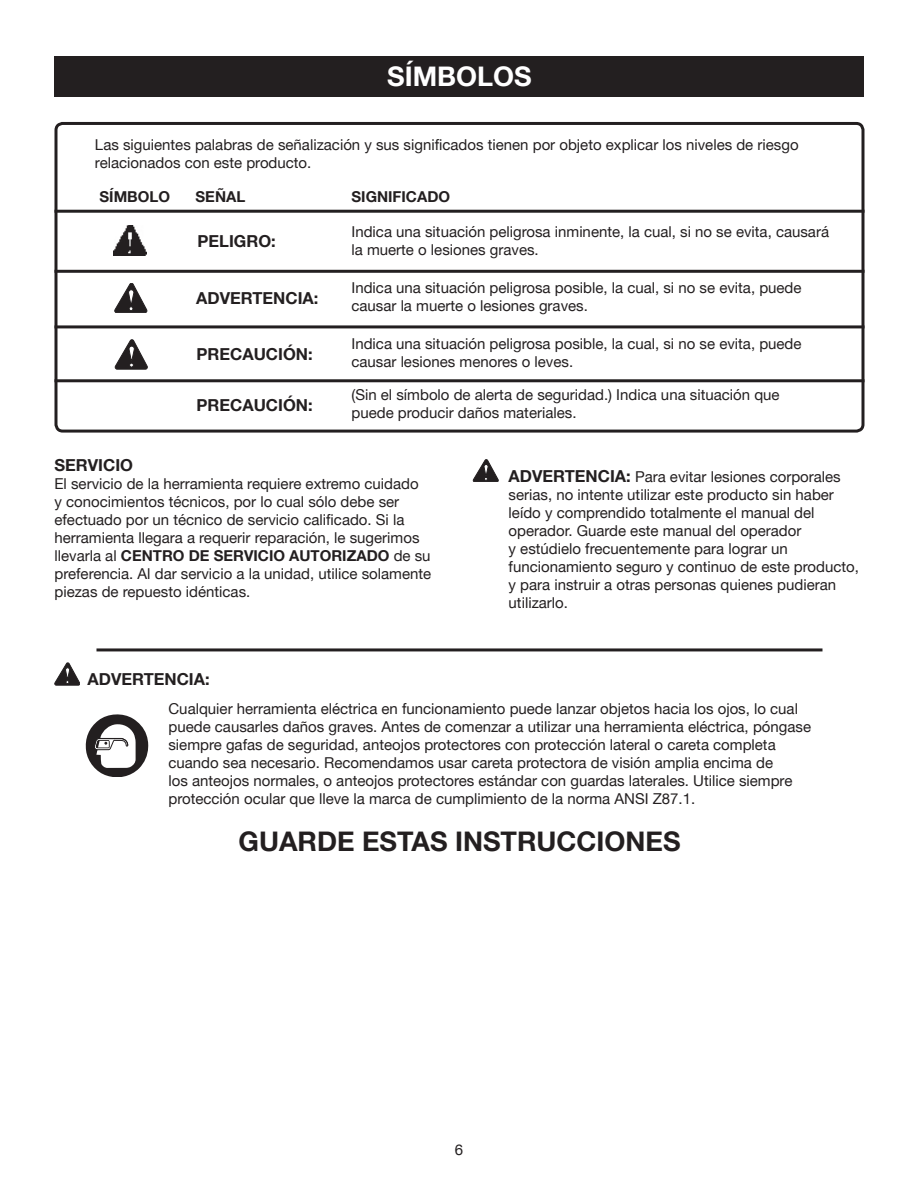
<style>
.page{position:relative;width:918px;height:1188px;background:#fff}
.page>*{position:absolute;margin:0;border:0;box-sizing:border-box;transform-origin:0 0}
.t1{font:700 27px "Helvetica Neue";color:#231f20}
.t2{font:700 27px "Helvetica Neue";color:#fff}
.t3{font:700 16.5px "Helvetica Neue";color:#231f20}
.t4{font:15px/18px "Helvetica Neue";color:#231f20}
.t5{font:700 15px "Helvetica Neue";color:#231f20}
.s1{font-weight:700}
.s2{font-weight:700;font-size:16.5px}
</style>
<div class="page">
<div style="left:54px;top:56px;width:810px;height:40px;background:#231f20"></div>
<svg style="left:86px;top:714px;width:62px;height:63px"></svg>
<hr style="left:96px;top:648px;width:726px;height:3px;background:#231f20">
<svg style="left:473px;top:460px;width:25px;height:22px"></svg>
<svg style="left:55px;top:663px;width:25px;height:22px"></svg>
<svg style="left:54px;top:122px;width:811px;height:309px"></svg>
<hr style="left:54px;top:210px;width:810px;height:3px;background:#231f20">
<hr style="left:54px;top:270px;width:810px;height:3px;background:#231f20">
<hr style="left:54px;top:325px;width:810px;height:3px;background:#231f20">
<img style="left:114px;top:225px;width:33px;height:30px">
<svg style="left:114px;top:283px;width:33px;height:30px"></svg>
<hr style="left:54px;top:379px;width:810px;height:3px;background:#231f20">
<svg style="left:115px;top:339px;width:33px;height:30px"></svg>
<h1 class="t2" style="left:387px;top:60px;width:146px">SÍMBOLOS</h1>
<p class="t4" style="left:95px;top:136px;width:705px">Las siguientes palabras de señalización y sus significados tienen por objeto explicar los niveles de riesgo relacionados con este producto.</p>
<p class="t5" style="left:100px;top:187px;width:72px">SÍMBOLO</p>
<p class="t5" style="left:196px;top:187px;width:51px">SEÑAL</p>
<p class="t5" style="left:352px;top:187px;width:100px">SIGNIFICADO</p>
<p class="t3" style="left:198px;top:231px;width:80px">PELIGRO:</p>
<p class="t4" style="left:351px;top:222px;width:479px">Indica una situación peligrosa inminente, la cual, si no se evita, causará la muerte o lesiones graves.</p>
<p class="t4" style="left:351px;top:278px;width:452px">Indica una situación peligrosa posible, la cual, si no se evita, puede causar la muerte o lesiones graves.</p>
<p class="t4" style="left:351px;top:334px;width:452px">Indica una situación peligrosa posible, la cual, si no se evita, puede causar lesiones menores o leves.</p>
<p class="t4" style="left:351px;top:386px;width:430px">(Sin el símbolo de alerta de seguridad.) Indica una situación que puede producir daños materiales.</p>
<p class="t3" style="left:196px;top:288px;width:124px">ADVERTENCIA:</p>
<p class="t3" style="left:197px;top:343px;width:118px">PRECAUCIÓN:</p>
<p class="t3" style="left:197px;top:394px;width:118px">PRECAUCIÓN:</p>
<p class="t3" style="left:54px;top:455px;width:80px">SERVICIO</p>
<p class="t4" style="left:54px;top:474px;width:378px">El servicio de la herramienta requiere extremo cuidado<br>y conocimientos técnicos, por lo cual sólo debe ser efectuado por un técnico de servicio calificado. Si la herramienta llegara a requerir reparación, le sugerimos llevarla al <span class="s1">CENTRO DE SERVICIO AUTORIZADO</span> de su preferencia. Al dar servicio a la unidad, utilice solamente piezas de repuesto idénticas.</p>
<p class="t4" style="left:509px;top:467px;width:352px"><span class="s2">ADVERTENCIA:</span> Para evitar lesiones corporales serias, no intente utilizar este producto sin haber leído y comprendido totalmente el manual del operador. Guarde este manual del operador<br>y estúdielo frecuentemente para lograr un funcionamiento seguro y continuo de este producto, y para instruir a otras personas quienes pudieran utilizarlo.</p>
<p class="t3" style="left:87px;top:669px;width:124px">ADVERTENCIA:</p>
<p class="t4" style="left:168px;top:699px;width:644px">Cualquier herramienta eléctrica en funcionamiento puede lanzar objetos hacia los ojos, lo cual puede causarles daños graves. Antes de comenzar a utilizar una herramienta eléctrica, póngase siempre gafas de seguridad, anteojos protectores con protección lateral o careta completa cuando sea necesario. Recomendamos usar careta protectora de visión amplia encima de<br>los anteojos normales, o anteojos protectores estándar con guardas laterales. Utilice siempre protección ocular que lleve la marca de cumplimiento de la norma ANSI Z87.1.</p>
<h1 class="t1" style="left:239px;top:825px;width:444px">GUARDE ESTAS INSTRUCCIONES</h1>
<p class="t4" style="left:455px;top:1141px;width:10px">6</p>
</div>
